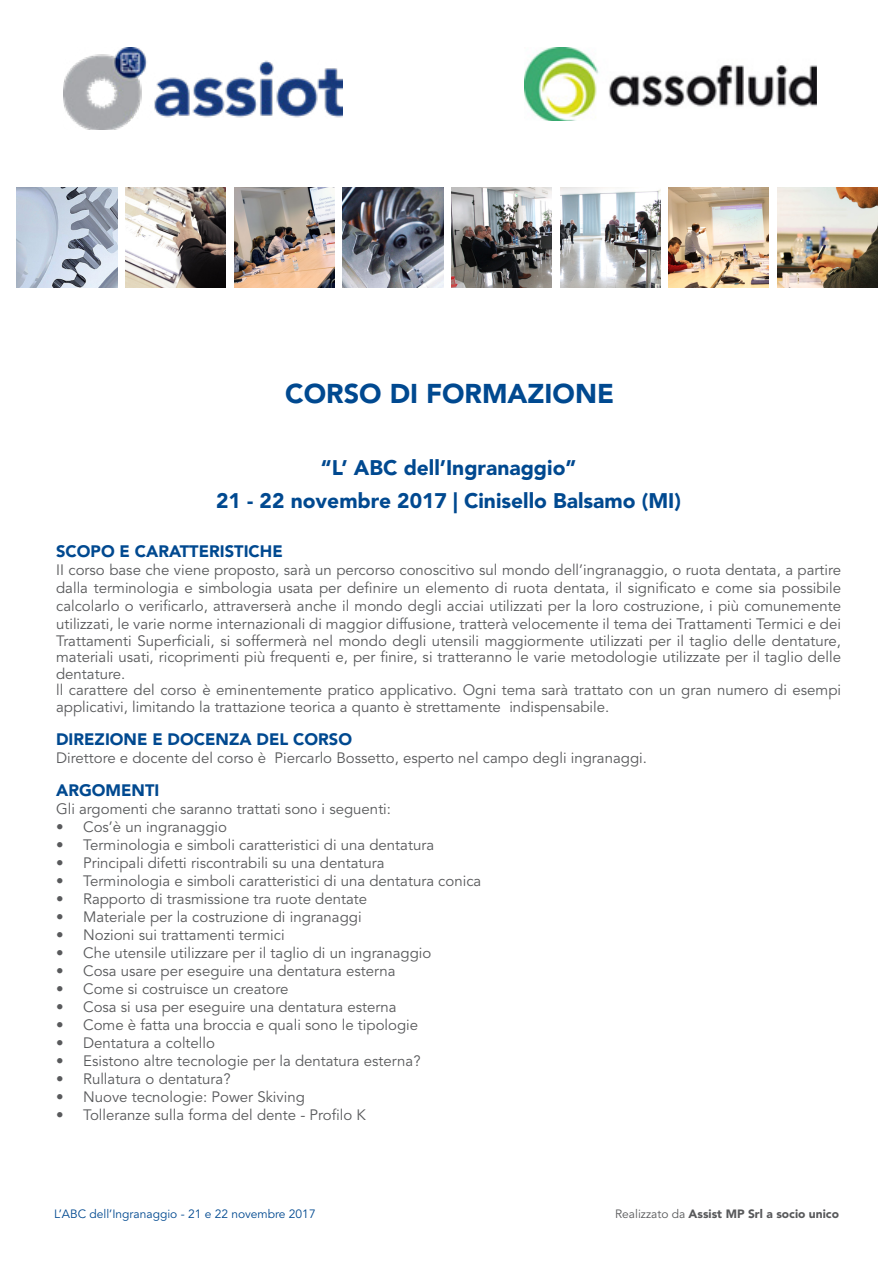
<style>
.page{position:relative;width:893px;height:1263px;background:#fff}
.page>*{position:absolute;margin:0;border:0;box-sizing:border-box;transform-origin:0 0}
.t1{font:900 27px "Avenir LT Std";color:#004990}
.t2{font:900 21px/33px "Avenir LT Std";color:#004990;text-align:center}
.t3{font:900 16.5px "Avenir LT Std";color:#004990}
.t4{font:15px/16.5px "Avenir LT Std";color:#58595b;text-align:justify}
.t5{font:12px "Avenir LT Std";color:#004990}
.t6{font:900 12px "Avenir LT Std";color:#58595b}
.s1{font-weight:400}
</style>
<div class="page">
<img style="left:17px;top:187px;width:100px;height:100px">
<img style="left:126px;top:187px;width:100px;height:100px">
<img style="left:234px;top:187px;width:100px;height:100px">
<img style="left:451px;top:187px;width:101px;height:100px">
<img style="left:343px;top:187px;width:100px;height:100px">
<img style="left:560px;top:187px;width:100px;height:100px">
<img style="left:669px;top:187px;width:100px;height:100px">
<img style="left:777px;top:187px;width:100px;height:100px">
<img style="left:63px;top:48px;width:280px;height:82px">
<img style="left:525px;top:48px;width:291px;height:73px">
<h1 class="t1" style="left:285px;top:377px;width:330px">CORSO DI FORMAZIONE</h1>
<h2 class="t2" style="left:216px;top:451px;width:466px">“L’ ABC dell’Ingranaggio”<br>21 - 22 novembre 2017 | Cinisello Balsamo (MI)</h2>
<p class="t3" style="left:56px;top:541px;width:228px">SCOPO E CARATTERISTICHE</p>
<p class="t4" style="left:56px;top:561px;width:786px;line-height:18px">II corso base che viene proposto, sarà un percorso conoscitivo sul mondo dell’ingranaggio, o ruota dentata, a partire dalla terminologia e simbologia usata per definire un elemento di ruota dentata, il significato e come sia possibile calcolarlo o verificarlo, attraverserà anche il mondo degli acciai utilizzati per la loro costruzione, i più comunemente utilizzati, le varie norme internazionali di maggior diffusione, tratterà velocemente il tema dei Trattamenti Termici e dei</p>
<p class="t4" style="left:56px;top:633px;width:786px;text-align:left">Trattamenti Superficiali, si soffermerà nel mondo degli utensili maggiormente utilizzati per il taglio delle dentature, materiali usati, ricoprimenti più frequenti e, per finire, si tratteranno le varie metodologie utilizzate per il taglio delle dentature.<br>ll carattere del corso è eminentemente pratico applicativo. Ogni tema sarà trattato con un gran numero di esempi applicativi, limitando la trattazione teorica a quanto è strettamente indispensabile.</p>
<p class="t3" style="left:56px;top:729px;width:297px">DIREZIONE E DOCENZA DEL CORSO</p>
<p class="t4" style="left:56px;top:750px;width:592px">Direttore e docente del corso è Piercarlo Bossetto, esperto nel campo degli ingranaggi.</p>
<p class="t3" style="left:56px;top:780px;width:105px">ARGOMENTI</p>
<p class="t4" style="left:56px;top:801px;width:336px">Gli argomenti che saranno trattati sono i seguenti:</p>
<p class="t4" style="left:56px;top:819px;width:172px">• Cos’è un ingranaggio</p>
<p class="t4" style="left:56px;top:837px;width:379px">• Terminologia e simboli caratteristici di una dentatura</p>
<p class="t4" style="left:56px;top:855px;width:330px">• Principali difetti riscontrabili su una dentatura</p>
<p class="t4" style="left:56px;top:873px;width:427px">• Terminologia e simboli caratteristici di una dentatura conica</p>
<p class="t4" style="left:56px;top:891px;width:313px">• Rapporto di trasmissione tra ruote dentate</p>
<p class="t4" style="left:56px;top:909px;width:307px">• Materiale per la costruzione di ingranaggi</p>
<p class="t4" style="left:56px;top:927px;width:230px">• Nozioni sui trattamenti termici</p>
<p class="t4" style="left:56px;top:945px;width:377px">• Che utensile utilizzare per il taglio di un ingranaggio</p>
<p class="t4" style="left:56px;top:963px;width:341px">• Cosa usare per eseguire una dentatura esterna</p>
<p class="t4" style="left:56px;top:981px;width:234px">• Come si costruisce un creatore</p>
<p class="t4" style="left:56px;top:999px;width:342px">• Cosa si usa per eseguire una dentatura esterna</p>
<p class="t4" style="left:56px;top:1017px;width:364px">• Come è fatta una broccia e quali sono le tipologie</p>
<p class="t4" style="left:56px;top:1035px;width:160px">• Dentatura a coltello</p>
<p class="t4" style="left:56px;top:1053px;width:366px">• Esistono altre tecnologie per la dentatura esterna?</p>
<p class="t4" style="left:56px;top:1071px;width:176px">• Rullatura o dentatura?</p>
<p class="t4" style="left:56px;top:1089px;width:250px">• Nuove tecnologie: Power Skiving</p>
<p class="t4" style="left:56px;top:1107px;width:311px">• Tolleranze sulla forma del dente - Profilo K</p>
<p class="t5" style="left:54px;top:1207px;width:263px">L’ABC dell’Ingranaggio - 21 e 22 novembre 2017</p>
<p class="t6" style="left:615px;top:1206px;width:225px"><span class="s1">Realizzato da</span> Assist MP Srl a socio unico</p>
</div>
